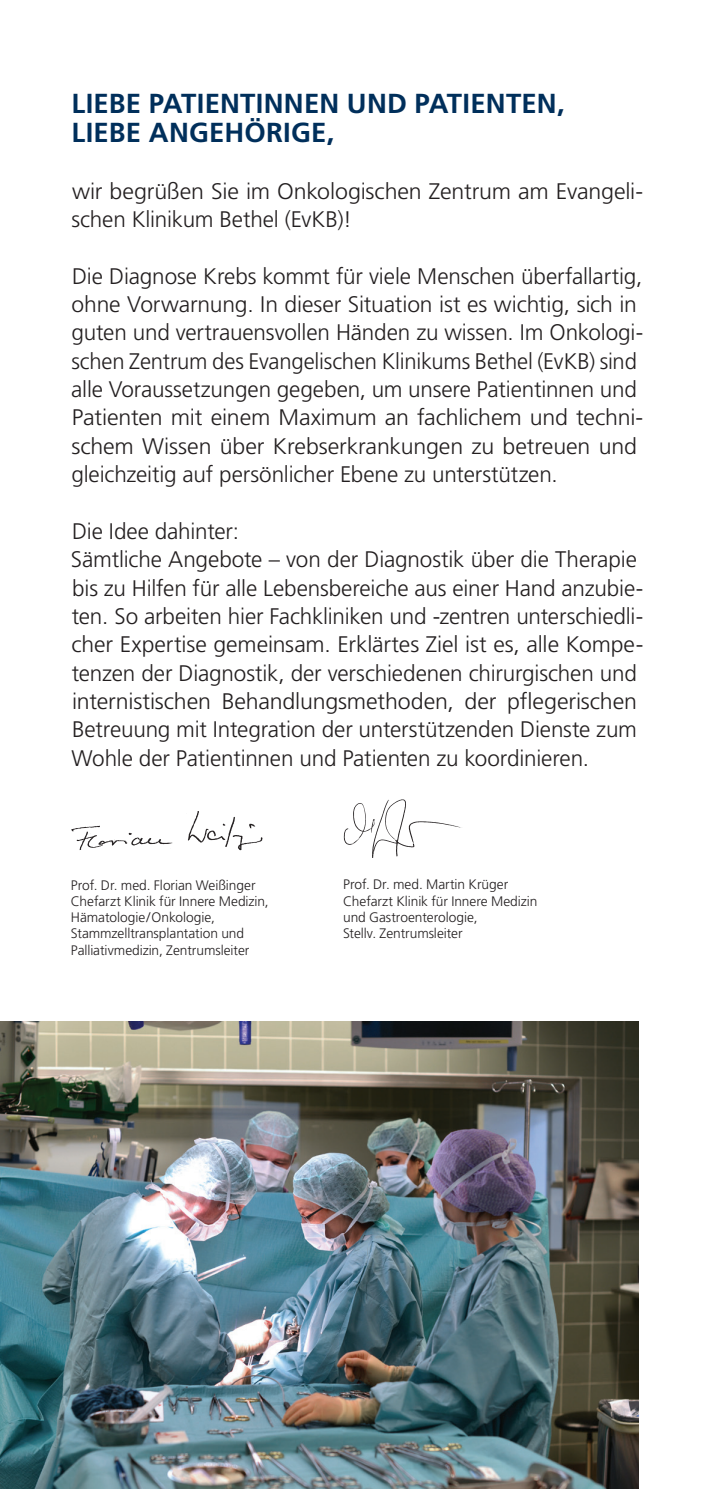
<style>
.page{position:relative;width:709px;height:1489px;background:#fff}
.page>*{position:absolute;margin:0;border:0;box-sizing:border-box;transform-origin:0 0}
.t1{font:700 27.5px/28.2px "Frutiger LT Std";letter-spacing:.01em;color:#002f5b}
.t2{font:300 22.5px/28.2px "Frutiger LT Std";letter-spacing:-.005em;color:#231f20}
.t3{font:300 13.75px/16.2px "Frutiger LT Std";letter-spacing:-.005em;color:#231f20}
</style>
<div class="page">
<img style="left:0;top:1021px;width:638px;height:467px">
<img style="left:71px;top:811px;width:192px;height:40px">
<img style="left:343px;top:799px;width:118px;height:59px">
<p class="t1" style="left:72px;top:90px;width:494px">LIEBE PATIENTINNEN UND PATIENTEN,<br>LIEBE ANGEHÖRIGE,</p>
<p class="t2" style="left:71px;top:177px;width:573px">wir begrüßen Sie im Onkologischen Zentrum am Evangeli&shy;schen Klinikum Bethel (EvKB)!</p>
<p class="t2" style="left:71px;top:262px;width:573px">Die Diagnose Krebs kommt für viele Menschen überfallartig, ohne Vorwarnung. In dieser Situation ist es wichtig, sich in guten und vertrauensvollen Händen zu wissen. Im Onkologi&shy;schen Zentrum des Evangelischen Klinikums Bethel (EvKB) sind alle Voraussetzungen gegeben, um unsere Patientinnen und Patienten mit einem Maximum an fachlichem und techni&shy;schem Wissen über Krebserkrankungen zu betreuen und gleichzeitig auf persönlicher Ebene zu unterstützen.</p>
<p class="t2" style="left:71px;top:517px;width:574px">Die Idee dahinter:<br>Sämtliche Angebote – von der Diagnostik über die Therapie bis zu Hilfen für alle Lebensbereiche aus einer Hand anzubie&shy;ten. So arbeiten hier Fachkliniken und -zentren unterschiedli&shy;cher Expertise gemeinsam. Erklärtes Ziel ist es, alle Kompe&shy;tenzen der Diagnostik, der verschiedenen chirurgischen und internistischen Behandlungsmethoden, der pflegerischen Betreuung mit Integration der unterstützenden Dienste zum Wohle der Patientinnen und Patienten zu koordinieren.</p>
<p class="t3" style="left:71px;top:876px;width:199px">Prof. Dr. med. Florian Weißinger<br>Chefarzt Klinik für Innere Medizin,<br>Hämatologie/Onkologie,<br>Stammzelltransplantation und<br>Palliativmedizin, Zentrumsleiter</p>
<p class="t3" style="left:343px;top:876px;width:196px">Prof. Dr. med. Martin Krüger<br>Chefarzt Klinik für Innere Medizin und Gastroenterologie,<br>Stellv. Zentrumsleiter</p>
</div>
